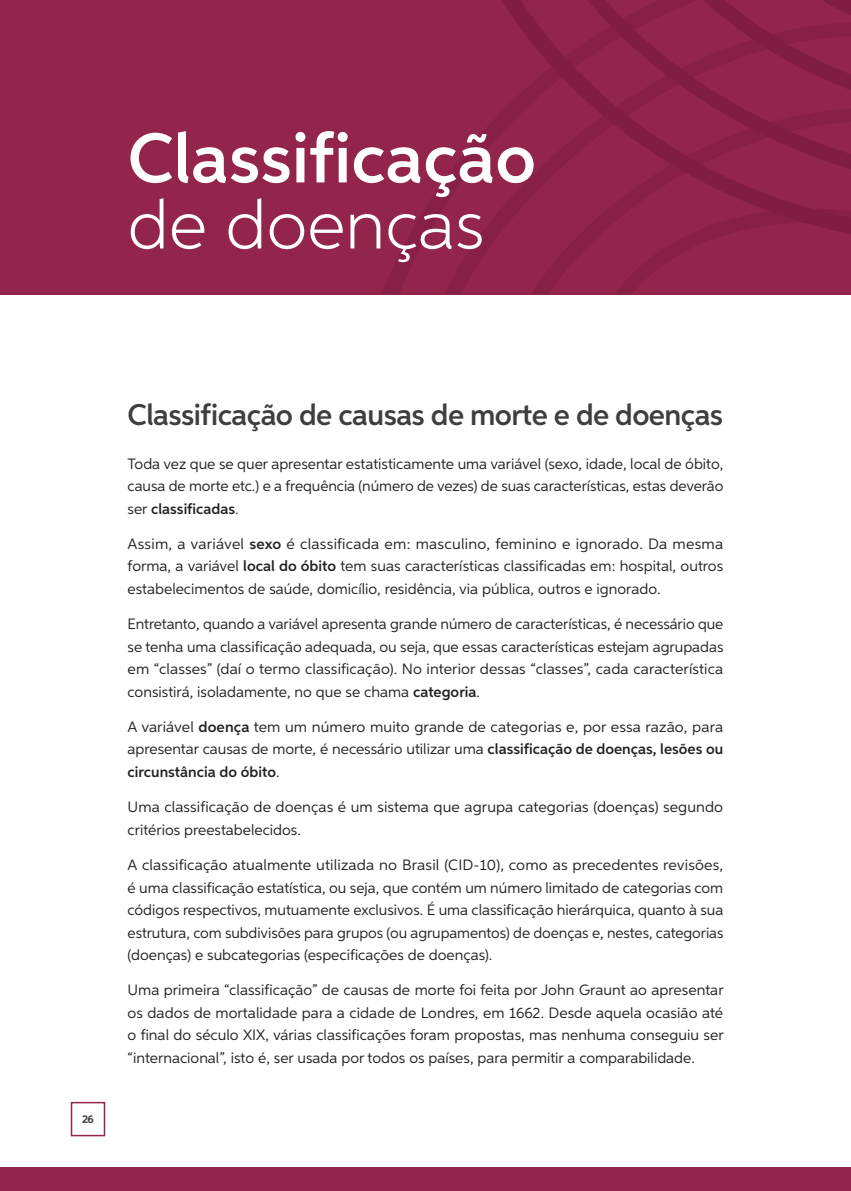
<style>
.page{position:relative;width:851px;height:1191px;background:#fff}
.page>*{position:absolute;margin:0;border:0;box-sizing:border-box;transform-origin:0 0}
.t1{font:600 70.5px "Aspira";color:#fff}
.t2{font:300 69px "Aspira";color:#fff}
.t3{font:600 30px "Aspira";letter-spacing:-.02em;color:#3e3e3f}
.t4{font:15px/22.5px "Aspira";color:#231f20;text-align:justify}
.t5{font:700 11.25px "Aspira";color:#3e3e3f}
.s1{font-weight:600}
</style>
<div class="page">
<div style="left:71px;top:1101px;width:34px;height:35px;border:2px solid #93254c"></div>
<div style="left:0;top:1167px;width:850px;height:24px;background:#93254c"></div>
<div style="left:0;top:0;width:850px;height:295px;background:#93254c"></div>
<svg style="left:382px;top:127px;width:331px;height:167px"></svg>
<svg style="left:488px;top:0;width:362px;height:238px"></svg>
<h1 class="t1" style="left:128px;top:115px;width:410px">Classificação</h1>
<h2 class="t2" style="left:128px;top:183px;width:358px">de doenças</h2>
<p class="t5" style="left:82px;top:1112px;width:13px">26</p>
<h3 class="t3" style="left:128px;top:396px;width:597px">Classificação de causas de morte e de doenças</h3>
<p class="t4" style="left:128px;top:452px;width:597px">Toda vez que se quer apresentar estatisticamente uma variável (sexo, idade, local de óbito, causa de morte etc.) e a frequência (número de vezes) de suas características, estas deverão ser <span class="s1">classificadas</span>.</p>
<p class="t4" style="left:128px;top:532px;width:597px">Assim, a variável <span class="s1">sexo</span> é classificada em: masculino, feminino e ignorado. Da mesma forma, a variável <span class="s1">local do óbito</span> tem suas características classificadas em: hospital, outros estabelecimentos de saúde, domicílio, residência, via pública, outros e ignorado.</p>
<p class="t4" style="left:128px;top:612px;width:597px">Entretanto, quando a variável apresenta grande número de características, é necessário que se tenha uma classificação adequada, ou seja, que essas características estejam agrupadas em “classes” (daí o termo classificação). No interior dessas “classes”, cada característica consistirá, isoladamente, no que se chama <span class="s1">categoria</span>.</p>
<p class="t4" style="left:128px;top:715px;width:597px">A variável <span class="s1">doença</span> tem um número muito grande de categorias e, por essa razão, para apresentar causas de morte, é necessário utilizar uma <span class="s1">classificação de doenças, lesões ou circunstância do óbito</span>.</p>
<p class="t4" style="left:128px;top:795px;width:597px">Uma classificação de doenças é um sistema que agrupa categorias (doenças) segundo critérios preestabelecidos.</p>
<p class="t4" style="left:128px;top:853px;width:597px">A classificação atualmente utilizada no Brasil (CID-10), como as precedentes revisões, é uma classificação estatística, ou seja, que contém um número limitado de categorias com códigos respectivos, mutuamente exclusivos. É uma classificação hierárquica, quanto à sua estrutura, com subdivisões para grupos (ou agrupamentos) de doenças e, nestes, categorias (doenças) e subcategorias (especificações de doenças).</p>
<p class="t4" style="left:128px;top:978px;width:597px">Uma primeira “classificação” de causas de morte foi feita por John Graunt ao apresentar os dados de mortalidade para a cidade de Londres, em 1662. Desde aquela ocasião até o final do século XIX, várias classificações foram propostas, mas nenhuma conseguiu ser “internacional”, isto é, ser usada por todos os países, para permitir a comparabilidade.</p>
</div>
